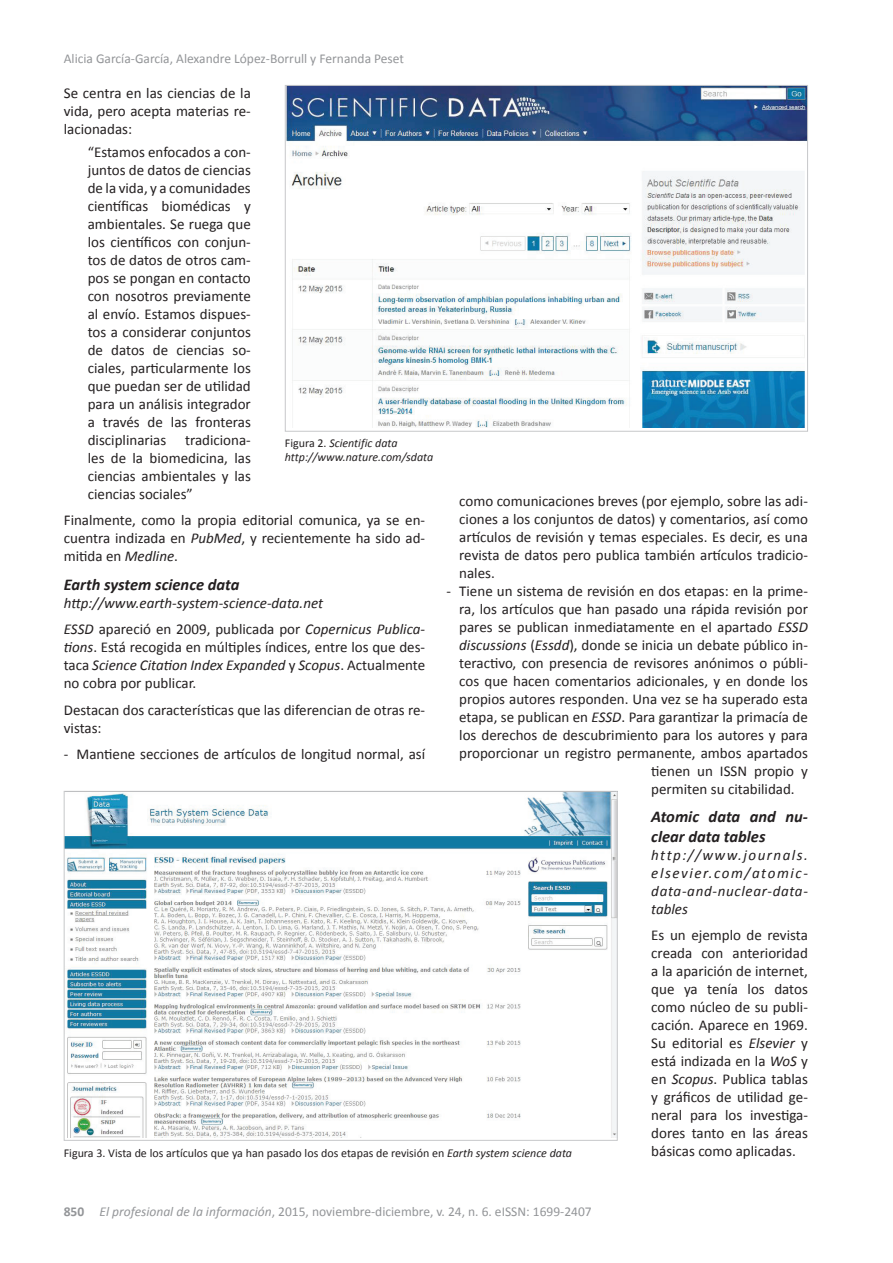
<style>
.page{position:relative;width:893px;height:1263px;background:#fff}
.page>*{position:absolute;margin:0;border:0;box-sizing:border-box;transform-origin:0 0}
.t1{font:italic 700 16.5px/19.8px "Calibri";color:#231f20}
.t2{font:15px/18px "Calibri";color:#231f20;text-align:justify}
.t3{font:italic 15px/26.5px "Calibri";color:#231f20}
.t4{font:italic 15px/18px "Calibri";letter-spacing:.045em;color:#231f20;text-align:justify}
.t5{font:13.5px "Calibri";color:#939598}
.t6{font:12px "Calibri";color:#231f20}
.t7{font:italic 12px/14.4px "Calibri";color:#231f20}
.s1{font-style:italic}
.s2{font-style:normal}
.s3{font-weight:700}
</style>
<div class="page">
<img style="left:287px;top:87px;width:519px;height:340px">
<img style="left:66px;top:793px;width:550px;height:344px">
<p class="t5" style="left:64px;top:50px;width:342px">Alicia García-García, Alexandre López-Borrull y Fernanda Peset</p>
<p class="t2" style="left:64px;top:85px;width:189px">Se centra en las ciencias de la vida, pero acepta materias re&shy;lacionadas:</p>
<p class="t2" style="left:88px;top:143px;width:165px">“Estamos enfocados a con&shy;juntos de datos de ciencias de la vida, y a comunidades científicas biomédicas y ambientales. Se ruega que los científicos con conjun&shy;tos de datos de otros cam&shy;pos se pongan en contacto con nosotros previamente al envío. Estamos dispues&shy;tos a considerar conjuntos de datos de ciencias so&shy;ciales, particularmente los que puedan ser de utilidad para un análisis integrador a través de las fronteras disciplinarias</p>
<p class="t2" style="left:88px;top:431px;width:165px;text-indent:97px">tradiciona&shy;les de la biomedicina, las ciencias ambientales y las ciencias sociales”</p>
<p class="t2" style="left:64px;top:511px;width:363px">Finalmente, como la propia editorial comunica, ya se en&shy;cuentra indizada en <span class="s1">PubMed</span>, y recientemente ha sido ad&shy;mitida en <span class="s1">Medline</span>.</p>
<p class="t1" style="left:64px;top:574px;width:177px">Earth system science data</p>
<p class="t3" style="left:64px;top:589px;width:363px">http://www.earth-system-science-data.net<br>ESSD <span class="s2">apareció en 2009, publicada por</span> Copernicus Publica-</p>
<p class="t2" style="left:64px;top:638px;width:363px"><span class="s1">tions</span>. Está recogida en múltiples índices, entre los que des&shy;taca <span class="s1">Science Citation Index Expanded</span> y <span class="s1">Scopus</span>. Actualmente no cobra por publicar.</p>
<p class="t2" style="left:64px;top:701px;width:363px">Destacan dos características que las diferencian de otras re&shy;vistas:</p>
<p class="t2" style="left:64px;top:745px;width:363px">- Mantiene secciones de artículos de longitud normal, así</p>
<p class="t7" style="left:285px;top:435px;width:150px"><span class="s2">Figura 2.</span> Scientific data http://www.nature.com/sdata</p>
<p class="t2" style="left:459px;top:492px;width:350px">como comunicaciones breves (por ejemplo, sobre las adi&shy;ciones a los conjuntos de datos) y comentarios, así como artículos de revisión y temas especiales. Es decir, es una revista de datos pero publica también artículos tradicio&shy;nales.</p>
<p class="t2" style="left:446px;top:582px;width:363px">- Tiene un sistema de revisión en dos etapas: en la prime-</p>
<p class="t2" style="left:459px;top:600px;width:350px">ra, los artículos que han pasado una rápida revisión por</p>
<p class="t2" style="left:459px;top:618px;width:350px">pares se publican inmediatamente en el apartado <span class="s1">ESSD</span></p>
<p class="t2" style="left:459px;top:636px;width:350px"><span class="s1">discussions</span> (<span class="s1">Essdd</span>), donde se inicia un debate público in-</p>
<p class="t2" style="left:459px;top:654px;width:350px">teractivo, con presencia de revisores anónimos o públi-</p>
<p class="t2" style="left:459px;top:672px;width:350px">cos que hacen comentarios adicionales, y en donde los</p>
<p class="t2" style="left:459px;top:690px;width:350px">propios autores responden. Una vez se ha superado esta</p>
<p class="t2" style="left:459px;top:708px;width:350px">etapa, se publican en <span class="s1">ESSD</span>. Para garantizar la primacía de</p>
<p class="t2" style="left:459px;top:726px;width:350px">los derechos de descubrimiento para los autores y para</p>
<p class="t2" style="left:459px;top:744px;width:350px">proporcionar un registro permanente, ambos apartados</p>
<p class="t2" style="left:651px;top:762px;width:158px">tienen un ISSN propio y</p>
<p class="t2" style="left:651px;top:780px;width:145px">permiten su citabilidad.</p>
<p class="t1" style="left:651px;top:806px;width:158px">Atomic data and nu&shy;clear data tables</p>
<p class="t4" style="left:651px;top:845px;width:158px">http://www.journals. elsevier.com/atomic&shy;data-and-nuclear-data&shy;tables</p>
<p class="t2" style="left:651px;top:926px;width:158px">Es un ejemplo de revista creada con anterioridad a la aparición de internet, que ya tenía los datos como núcleo de su publi&shy;cación. Aparece en 1969.<br>Su editorial es <span class="s1">Elsevier</span> y está indizada en la <span class="s1">WoS</span> y en <span class="s1">Scopus</span>. Publica tablas y gráficos de utilidad ge&shy;neral para los investiga&shy;dores tanto en las áreas básicas como aplicadas.</p>
<p class="t6" style="left:64px;top:1145px;width:510px">Figura 3. Vista de los artículos que ya han pasado los dos etapas de revisión en <span class="s1">Earth system science data</span></p>
<p class="t5" style="left:64px;top:1203px;width:529px"><span class="s3">850</span> <span class="s1">El profesional de la información</span>, 2015, noviembre-diciembre, v. 24, n. 6. eISSN: 1699-2407</p>
</div>
